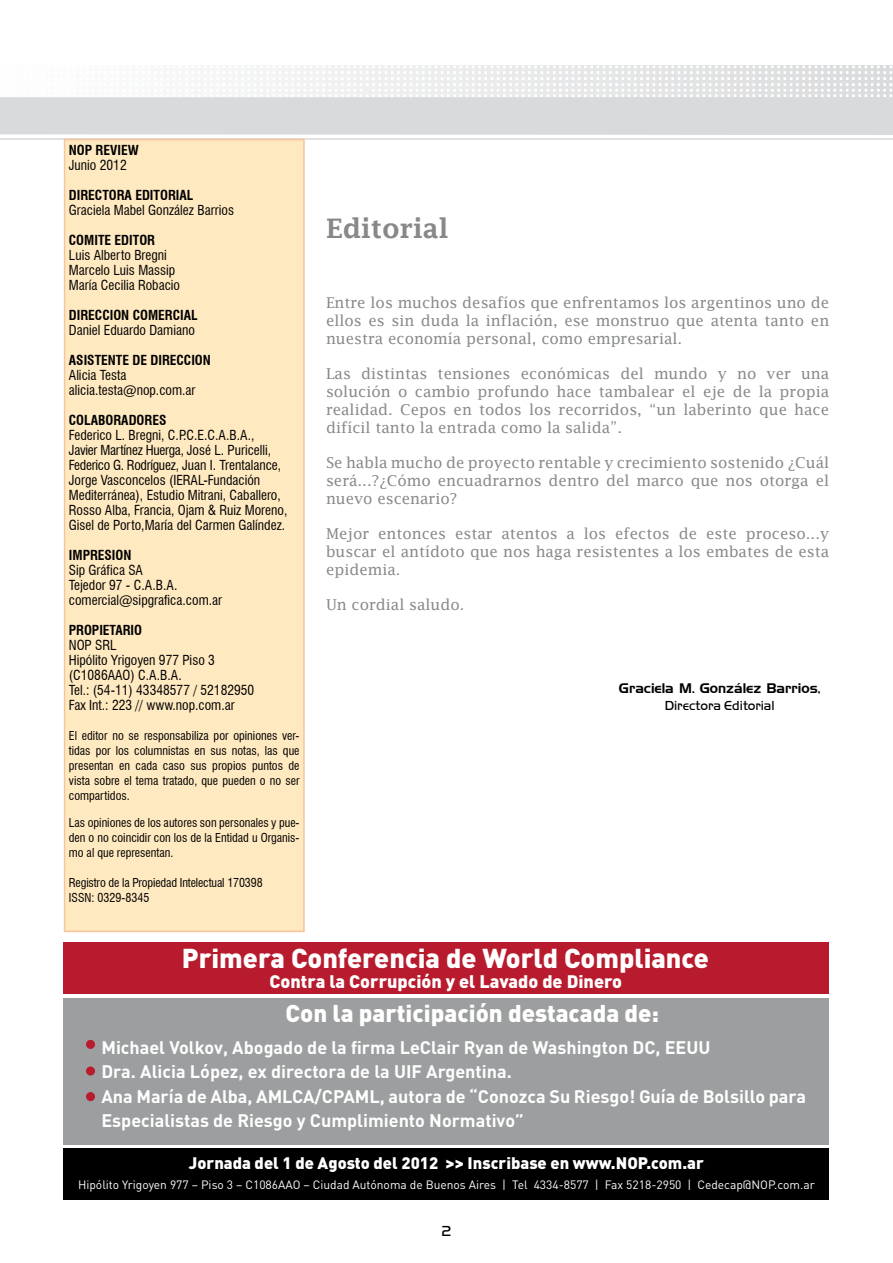
<style>
.page{position:relative;width:893px;height:1263px;background:#fff}
.page>*{position:absolute;margin:0;border:0;box-sizing:border-box;transform-origin:0 0}
.t1{font:900 27px "DINOT";color:#fff}
.t2{font:600 27px "Lucida Fax";color:#87888a}
.t3{font:900 24px "DINOT";color:#fff}
.t4{font:700 18px/24.5px "DINOT";color:#fff}
.t5{font:900 18px "DINOT";color:#fff}
.t6{font:900 16.5px "DINOT";color:#fff}
.t7{font:15px/18px "Lucida Fax";color:#87888a;text-align:justify}
.t8{font:15px "Handel Got D Ligh";color:#000}
.t9{font:condensed 13.5px/15px "Swiss 721 BT";color:#000}
.t10{font:700 condensed 13.5px "Swiss 721 BT";color:#000}
.t11{font:13.5px "Handel Gothic BT";color:#000}
.t12{font:13.5px "Handel Got D Ligh";color:#000}
.t13{font:condensed 12px/15px "Swiss 721 BT";color:#000;text-align:justify}
.t14{font:12px "DINOT";color:#fff}
</style>
<div class="page">
<svg style="left:0;top:65px;width:893px;height:119px"></svg>
<div style="left:64px;top:139px;width:241px;height:793px;background:#ffe9c0;border:2px solid #f9c39c"></div>
<div style="left:64px;top:943px;width:765px;height:51px;background:#b91b2e"></div>
<div style="left:64px;top:1148px;width:765px;height:51px;background:#000"></div>
<div style="left:64px;top:998px;width:765px;height:147px;background:#9c9e9f"></div>
<div style="left:86px;top:1040px;width:9px;height:9px;background:#b91b2e;border-radius:50%"></div>
<div style="left:86px;top:1066px;width:9px;height:9px;background:#b91b2e;border-radius:50%"></div>
<div style="left:86px;top:1092px;width:9px;height:9px;background:#b91b2e;border-radius:50%"></div>
<p class="t10" style="left:69px;top:142px;width:71px">NOP REVIEW</p>
<p class="t9" style="left:69px;top:158px;width:59px">Junio 2012</p>
<p class="t10" style="left:69px;top:187px;width:126px">DIRECTORA EDITORIAL</p>
<p class="t9" style="left:69px;top:203px;width:167px">Graciela Mabel González Barrios</p>
<p class="t10" style="left:69px;top:232px;width:88px">COMITE EDITOR</p>
<p class="t9" style="left:69px;top:248px;width:113px">Luis Alberto Bregni<br>Marcelo Luis Massip<br>María Cecilia Robacio</p>
<p class="t10" style="left:69px;top:307px;width:130px">DIRECCION COMERCIAL</p>
<p class="t9" style="left:69px;top:323px;width:128px">Daniel Eduardo Damiano</p>
<p class="t10" style="left:69px;top:352px;width:144px">ASISTENTE DE DIRECCION</p>
<p class="t9" style="left:69px;top:368px;width:128px">Alicia Testa alicia.testa@nop.com.ar</p>
<p class="t10" style="left:69px;top:412px;width:99px">COLABORADORES</p>
<p class="t9" style="left:69px;top:428px;width:220px">Federico L. Bregni, C.P.C.E.C.A.B.A.,<br>Javier Martínez Huerga, José L. Puricelli, Federico G. Rodríguez, Juan I. Trentalance, Jorge Vasconcelos (IERAL-Fundación Mediterránea), Estudio Mitrani, Caballero, Rosso Alba, Francia, Ojam &amp; Ruiz Moreno, Gisel de Porto,María del Carmen Galíndez.</p>
<p class="t10" style="left:69px;top:547px;width:64px">IMPRESION</p>
<p class="t9" style="left:69px;top:562px;width:155px">Sip Gráfica SA<br>Tejedor 97 - C.A.B.A. comercial@sipgrafica.com.ar</p>
<p class="t10" style="left:69px;top:622px;width:75px">PROPIETARIO</p>
<p class="t9" style="left:69px;top:637px;width:187px">NOP SRL<br>Hipólito Yrigoyen 977 Piso 3 (C1086AAO) C.A.B.A.<br>Tel.: (54-11) 43348577 / 52182950<br>Fax Int.: 223 // www.nop.com.ar</p>
<p class="t13" style="left:69px;top:728px;width:232px">El editor no se responsabiliza por opiniones ver&shy;tidas por los columnistas en sus notas, las que presentan en cada caso sus propios puntos de vista sobre el tema tratado, que pueden o no ser compartidos.</p>
<p class="t13" style="left:69px;top:815px;width:232px">Las opiniones de los autores son personales y pue&shy;den o no coincidir con los de la Entidad u Organis&shy;mo al que representan.</p>
<p class="t13" style="left:69px;top:875px;width:195px">Registro de la Propiedad Intelectual 170398<br>ISSN: 0329-8345</p>
<h1 class="t2" style="left:326px;top:213px;width:124px">Editorial</h1>
<p class="t7" style="left:326px;top:293px;width:505px">Entre los muchos desafíos que enfrentamos los argentinos uno de ellos es sin duda la inflación, ese monstruo que atenta tanto en nuestra economía personal, como empresarial.</p>
<p class="t7" style="left:326px;top:364px;width:505px">Las distintas tensiones económicas del mundo y no ver una solución o cambio profundo hace tambalear el eje de la propia realidad. Cepos en todos los recorridos, “un laberinto que hace difícil tanto la entrada como la salida”.</p>
<p class="t7" style="left:326px;top:453px;width:505px">Se habla mucho de proyecto rentable y crecimiento sostenido ¿Cuál será...?¿Cómo encuadrarnos dentro del marco que nos otorga el nuevo escenario?</p>
<p class="t7" style="left:326px;top:524px;width:505px">Mejor entonces estar atentos a los efectos de este proceso...y buscar el antídoto que nos haga resistentes a los embates de esta epidemia.</p>
<p class="t7" style="left:326px;top:595px;width:140px">Un cordial saludo.</p>
<p class="t11" style="left:619px;top:680px;width:203px">Graciela M. González Barrios,</p>
<p class="t12" style="left:665px;top:697px;width:111px">Directora Editorial</p>
<h1 class="t1" style="left:182px;top:940px;width:529px">Primera Conferencia de World Compliance</h1>
<p class="t5" style="left:270px;top:970px;width:354px">Contra la Corrupción y el Lavado de Dinero</p>
<h2 class="t3" style="left:286px;top:996px;width:375px">Con la participación destacada de:</h2>
<p class="t4" style="left:101px;top:1034px;width:706px">Michael Volkov, Abogado de la firma LeClair Ryan de Washington DC, EEUU<br>Dra. Alicia López, ex directora de la UIF Argentina.<br>Ana María de Alba, AMLCA/CPAML, autora de “Conozca Su Riesgo! Guía de Bolsillo para Especialistas de Riesgo y Cumplimiento Normativo”</p>
<p class="t6" style="left:189px;top:1151px;width:516px">Jornada del 1 de Agosto del 2012 &gt;&gt; Inscribase en www.NOP.com.ar</p>
<p class="t14" style="left:78px;top:1176px;width:738px">Hipólito Yrigoyen 977 – Piso 3 – C1086AAO – Ciudad Autónoma de Buenos Aires | Tel 4334-8577 | Fax 5218-2950 | Cedecap@NOP.com.ar</p>
<p class="t8" style="left:442px;top:1222px;width:11px">2</p>
</div>
